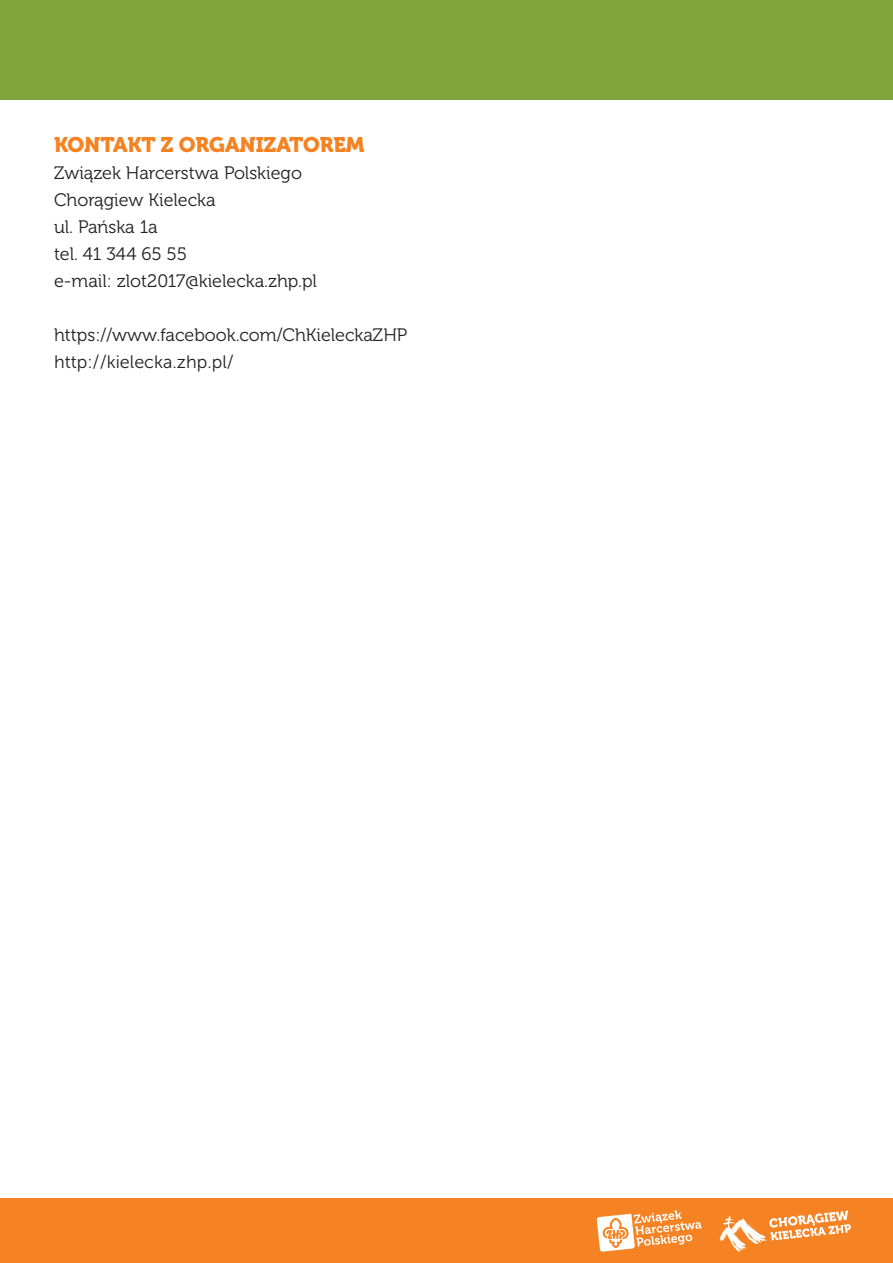
<style>
.page{position:relative;width:893px;height:1263px;background:#fff}
.page>*{position:absolute;margin:0;border:0;box-sizing:border-box;transform-origin:0 0}
.t1{font:21px "Museo 900";color:#f58220}
.t2{font:18px "Museo 300";color:#231f20}
.t3{font:18px "Museo Sans 300";color:#231f20}
</style>
<div class="page">
<div style="left:0;top:0;width:893px;height:99px;background:#81a53d"></div>
<div style="left:0;top:1198px;width:893px;height:65px;background:#f58323"></div>
<svg style="left:720px;top:1210px;width:131px;height:41px"></svg>
<svg style="left:597px;top:1210px;width:105px;height:42px"></svg>
<p class="t1" style="left:54px;top:133px;width:312px">KONTAKT Z ORGANIZATOREM</p>
<p class="t2" style="left:54px;top:163px;width:250px">Związek Harcerstwa Polskiego</p>
<p class="t2" style="left:54px;top:190px;width:163px">Chorągiew Kielecka</p>
<p class="t2" style="left:54px;top:217px;width:105px">ul. Pańska 1a</p>
<p class="t2" style="left:54px;top:244px;width:134px">tel. 41 344 65 55</p>
<p class="t2" style="left:54px;top:271px;width:264px">e-mail: zlot2017@kielecka.zhp.pl</p>
<p class="t2" style="left:54px;top:325px;width:355px">https://www.facebook.com/ChKieleckaZHP</p>
<p class="t3" style="left:54px;top:352px;width:181px">http://kielecka.zhp.pl/</p>
</div>
